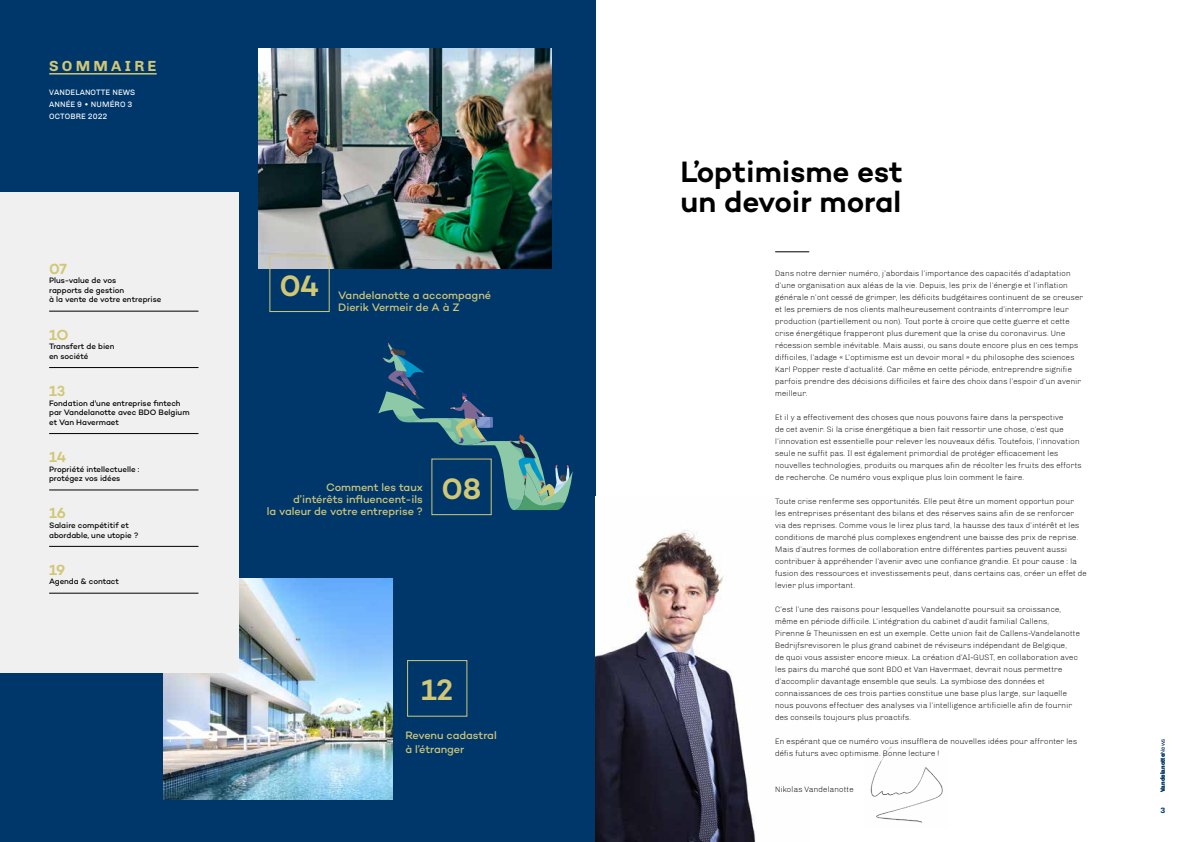
<style>
.page{position:relative;width:1191px;height:842px;background:#fff}
.page>*{position:absolute;margin:0;border:0;box-sizing:border-box;transform-origin:0 0}
.t1{font:600 30px/30px "Campton";letter-spacing:-.005em;color:#000}
.t2{font:600 30px "Campton";color:#d1c775}
.t3{font:600 15px "Campton";letter-spacing:-.01em;color:#d1c775}
.t4{font:700 15px "Chivo";letter-spacing:.21em;color:#d1c775}
.t5{font:500 11px/13.2px "Campton";letter-spacing:-.005em;color:#d1c775}
.t6{font:300 8px/12px "Chivo";color:#000}
.t7{font:500 8px/9.6px "Campton";letter-spacing:-.005em;color:#000}
.t8{font:8px/12px "Chivo";letter-spacing:.01em;color:#fff}
.t9{font:700 8px "Chivo";color:#00376b}
.t10{font:700 6px "Chivo";color:#00376b}
.s1{font-weight:300}
</style>
<div class="page">
<div style="left:0;top:0;width:595px;height:842px;background:#00376b"></div>
<img style="left:164px;top:578px;width:228px;height:222px">
<img style="left:870px;top:746px;width:73px;height:77px">
<img style="left:595px;top:530px;width:161px;height:312px">
<hr style="left:775px;top:252px;width:34px;height:1px;background:#000">
<div style="left:407px;top:660px;width:60px;height:57px;border:1px solid #d1c775"></div>
<div style="left:431px;top:458px;width:61px;height:57px;border:1px solid #d1c775"></div>
<svg style="left:378px;top:343px;width:195px;height:167px"></svg>
<div style="left:0;top:192px;width:238px;height:480px;background:#f0f0f0"></div>
<img style="left:258px;top:48px;width:294px;height:221px">
<div style="left:269px;top:255px;width:61px;height:57px;border:1px solid #d1c775"></div>
<hr style="left:49px;top:73px;width:108px;height:2px;background:#d1c775">
<hr style="left:49px;top:311px;width:149px;height:1px;background:#000">
<hr style="left:49px;top:367px;width:149px;height:1px;background:#000">
<hr style="left:49px;top:433px;width:149px;height:1px;background:#000">
<hr style="left:49px;top:490px;width:149px;height:1px;background:#000">
<hr style="left:49px;top:546px;width:149px;height:1px;background:#000">
<hr style="left:49px;top:593px;width:149px;height:1px;background:#000">
<h2 class="t4" style="left:49px;top:57px;width:109px">SOMMAIRE</h2>
<p class="t8" style="left:49px;top:87px;width:88px">VANDELANOTTE NEWS<br>ANNÉE 9 • NUMÉRO 3<br>OCTOBRE 2022</p>
<h2 class="t3" style="left:49px;top:259px;width:20px">07</h2>
<p class="t7" style="left:49px;top:275px;width:114px">Plus-value de vos<br>rapports de gestion<br>à la vente de votre entreprise</p>
<h2 class="t3" style="left:49px;top:325px;width:21px">1O</h2>
<p class="t7" style="left:49px;top:341px;width:67px">Transfert de bien en société</p>
<h2 class="t3" style="left:49px;top:381px;width:18px">13</h2>
<p class="t7" style="left:49px;top:398px;width:142px">Fondation d'une entreprise fintech par Vandelanotte avec BDO Belgium et Van Havermaet</p>
<h2 class="t3" style="left:49px;top:447px;width:19px">14</h2>
<p class="t7" style="left:49px;top:464px;width:92px">Propriété intellectuelle : protégez vos idées</p>
<h2 class="t3" style="left:49px;top:504px;width:18px">16</h2>
<p class="t7" style="left:49px;top:520px;width:91px">Salaire compétitif et abordable, une utopie ?</p>
<h2 class="t3" style="left:49px;top:560px;width:18px">19</h2>
<p class="t7" style="left:49px;top:577px;width:71px">Agenda &amp; contact</p>
<h1 class="t2" style="left:280px;top:266px;width:41px">04</h1>
<h3 class="t5" style="left:338px;top:289px;width:154px;line-height:12px">Vandelanotte a accompagné<br>Dierik Vermeir de A à Z</h3>
<h3 class="t5" style="left:326px;top:480px;width:98px">Comment les taux</h3>
<h1 class="t2" style="left:441px;top:469px;width:41px">08</h1>
<h3 class="t5" style="left:267px;top:504px;width:158px">la valeur de votre entreprise ?</h3>
<h3 class="t5" style="left:293px;top:492px;width:131px">d’intérêts influencent-ils</h3>
<h1 class="t2" style="left:421px;top:671px;width:34px">12</h1>
<h3 class="t5" style="left:405px;top:729px;width:93px">Revenu cadastral à l’étranger</h3>
<h1 class="t1" style="left:680px;top:156px;width:224px">L’optimisme est un devoir moral</h1>
<p class="t6" style="left:775px;top:267px;width:310px">Dans notre dernier numéro, j’abordais l’importance des capacités d’adaptation d’une organisation aux aléas de la vie. Depuis, les prix de l’énergie et l’inflation générale n’ont cessé de grimper, les déficits budgétaires continuent de se creuser et les premiers de nos clients malheureusement contraints d’interrompre leur production (partiellement ou non). Tout porte à croire que cette guerre et cette crise énergétique frapperont plus durement que la crise du coronavirus. Une récession semble inévitable. Mais aussi, ou sans doute encore plus en ces temps difficiles, l’adage « L’optimisme est un devoir moral » du philosophe des sciences Karl Popper reste d’actualité. Car même en cette période, entreprendre signifie parfois prendre des décisions difficiles et faire des choix dans l’espoir d’un avenir meilleur.</p>
<p class="t6" style="left:775px;top:411px;width:308px">Et il y a effectivement des choses que nous pouvons faire dans la perspective<br>de cet avenir. Si la crise énergétique a bien fait ressortir une chose, c’est que l’innovation est essentielle pour relever les nouveaux défis. Toutefois, l’innovation seule ne suffit pas. Il est également primordial de protéger efficacement les nouvelles technologies, produits ou marques afin de récolter les fruits des efforts de recherche. Ce numéro vous explique plus loin comment le faire.</p>
<p class="t6" style="left:775px;top:495px;width:313px">Toute crise renferme ses opportunités. Elle peut être un moment opportun pour les entreprises présentant des bilans et des réserves sains afin de se renforcer via des reprises. Comme vous le lirez plus tard, la hausse des taux d’intérêt et les conditions de marché plus complexes engendrent une baisse des prix de reprise.<br>Mais d’autres formes de collaboration entre différentes parties peuvent aussi contribuer à appréhender l’avenir avec une confiance grandie. Et pour cause : la fusion des ressources et investissements peut, dans certains cas, créer un effet de levier plus important.</p>
<p class="t6" style="left:775px;top:603px;width:306px">C’est l’une des raisons pour lesquelles Vandelanotte poursuit sa croissance, même en période difficile. L’intégration du cabinet d’audit familial Callens, Pirenne &amp; Theunissen en est un exemple. Cette union fait de Callens-Vandelanotte Bedrijfsrevisoren le plus grand cabinet de réviseurs indépendant de Belgique,<br>de quoi vous assister encore mieux. La création d’AI-GUST, en collaboration avec les pairs du marché que sont BDO et Van Havermaet, devrait nous permettre d’accomplir davantage ensemble que seuls. La symbiose des données et connaissances de ces trois parties constitue une base plus large, sur laquelle nous pouvons effectuer des analyses via l’intelligence artificielle afin de fournir des conseils toujours plus proactifs.</p>
<p class="t6" style="left:775px;top:735px;width:304px">En espérant que ce numéro vous insufflera de nouvelles idées pour affronter les défis futurs avec optimisme. Bonne lecture !</p>
<p class="t6" style="left:775px;top:783px;width:80px">Nikolas Vandelanotte</p>
<p class="t10" style="left:1159px;top:792px;width:55px;rotate:-90deg">Vandelanotte<span class="s1">News</span></p>
<p class="t9" style="left:1160px;top:806px;width:6px">3</p>
</div>
